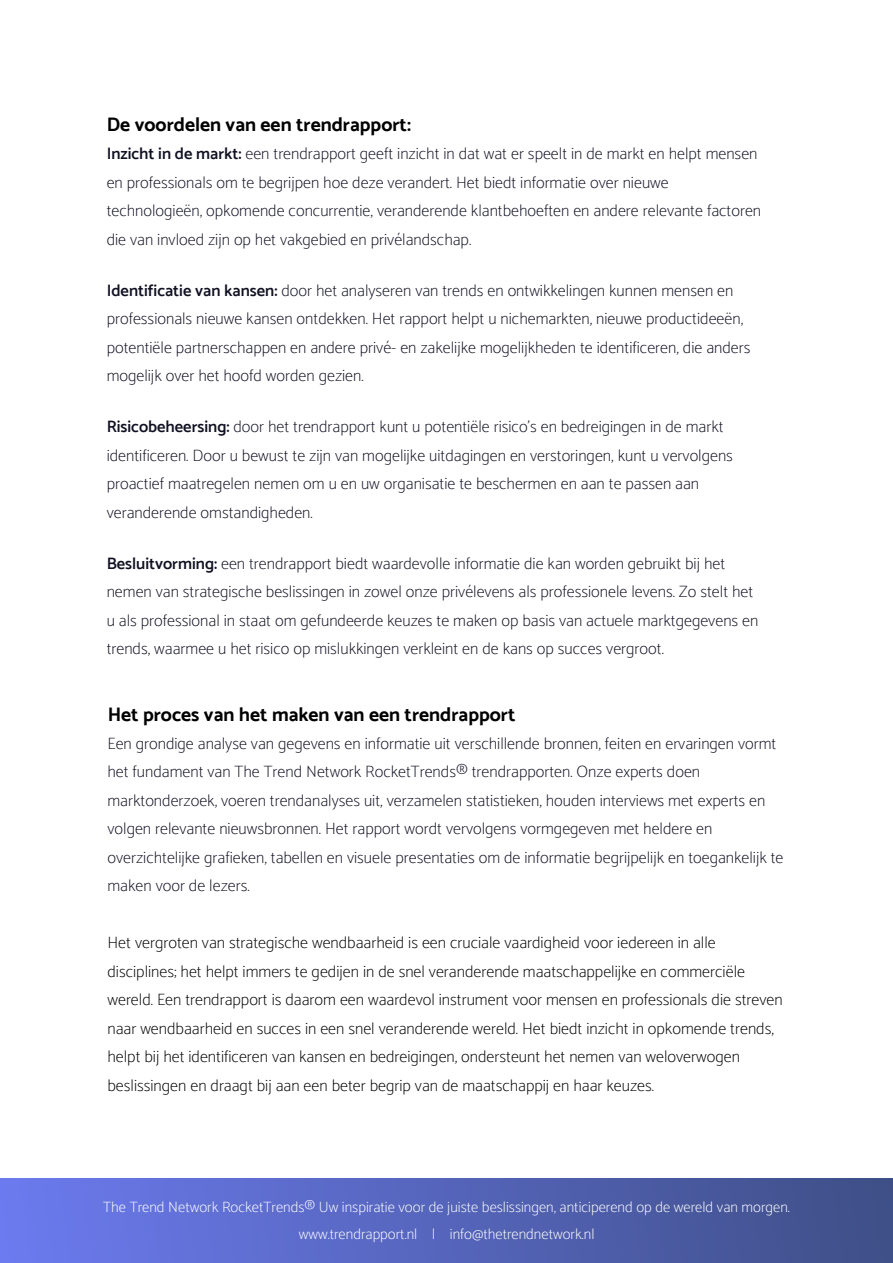
<style>
.page{position:relative;width:893px;height:1263px;background:#fff}
.page>*{position:absolute;margin:0;border:0;box-sizing:border-box;transform-origin:0 0}
.t1{font:700 19.5px "Catamaran";color:#000}
.t2{font:16.5px/28.5px "Catamaran";color:#101022}
.t3{font:16.5px/28.5px "Catamaran";color:#000}
.t4{font:15px/27px "Catamaran";color:#fff;text-align:center}
.s1{font-weight:600}
</style>
<div class="page">
<div style="left:0;top:1178px;width:893px;height:85px;background:linear-gradient(to right,#6c7bee,#3f4f87)"></div>
<p class="t1" style="left:107px;top:113px;width:306px">De voordelen van een trendrapport:</p>
<p class="t2" style="left:107px;top:139px;width:656px"><span class="s1">Inzicht in de markt:</span> een trendrapport geeft inzicht in dat wat er speelt in de markt en helpt mensen en professionals om te begrijpen hoe deze verandert. Het biedt informatie over nieuwe technologieën, opkomende concurrentie, veranderende klantbehoeften en andere relevante factoren die van invloed zijn op het vakgebied en privélandschap.</p>
<p class="t2" style="left:107px;top:275px;width:645px"><span class="s1">Identificatie van kansen:</span> door het analyseren van trends en ontwikkelingen kunnen mensen en professionals nieuwe kansen ontdekken. Het rapport helpt u nichemarkten, nieuwe productideeën, potentiële partnerschappen en andere privé- en zakelijke mogelijkheden te identificeren, die anders mogelijk over het hoofd worden gezien.</p>
<p class="t2" style="left:107px;top:412px;width:628px"><span class="s1">Risicobeheersing:</span> door het trendrapport kunt u potentiële risico’s en bedreigingen in de markt identificeren. Door u bewust te zijn van mogelijke uitdagingen en verstoringen, kunt u vervolgens proactief maatregelen nemen om u en uw organisatie te beschermen en aan te passen aan veranderende omstandigheden.</p>
<p class="t2" style="left:107px;top:548px;width:653px"><span class="s1">Besluitvorming:</span> een trendrapport biedt waardevolle informatie die kan worden gebruikt bij het nemen van strategische beslissingen in zowel onze privélevens als professionele levens. Zo stelt het u als professional in staat om gefundeerde keuzes te maken op basis van actuele marktgegevens en trends, waarmee u het risico op mislukkingen verkleint en de kans op succes vergroot.</p>
<p class="t1" style="left:108px;top:702px;width:409px">Het proces van het maken van een trendrapport</p>
<p class="t2" style="left:107px;top:728px;width:678px">Een grondige analyse van gegevens en informatie uit verschillende bronnen, feiten en ervaringen vormt het fundament van The Trend Network RocketTrends® trendrapporten. Onze experts doen marktonderzoek, voeren trendanalyses uit, verzamelen statistieken, houden interviews met experts en volgen relevante nieuwsbronnen. Het rapport wordt vervolgens vormgegeven met heldere en overzichtelijke grafieken, tabellen en visuele presentaties om de informatie begrijpelijk en toegankelijk te maken voor de lezers.</p>
<p class="t3" style="left:107px;top:928px;width:677px">Het vergroten van strategische wendbaarheid is een cruciale vaardigheid voor iedereen in alle disciplines; het helpt immers te gedijen in de snel veranderende maatschappelijke en commerciële wereld. Een trendrapport is daarom een waardevol instrument voor mensen en professionals die streven naar wendbaarheid en succes in een snel veranderende wereld. Het biedt inzicht in opkomende trends, helpt bij het identificeren van kansen en bedreigingen, ondersteunt het nemen van weloverwogen beslissingen en draagt bij aan een beter begrip van de maatschappij en haar keuzes.</p>
<p class="t4" style="left:103px;top:1192px;width:688px">The Trend Network RocketTrends® Uw inspiratie voor de juiste beslissingen, anticiperend op de wereld van morgen. www.trendrapport.nl | info@thetrendnetwork.nl</p>
</div>
